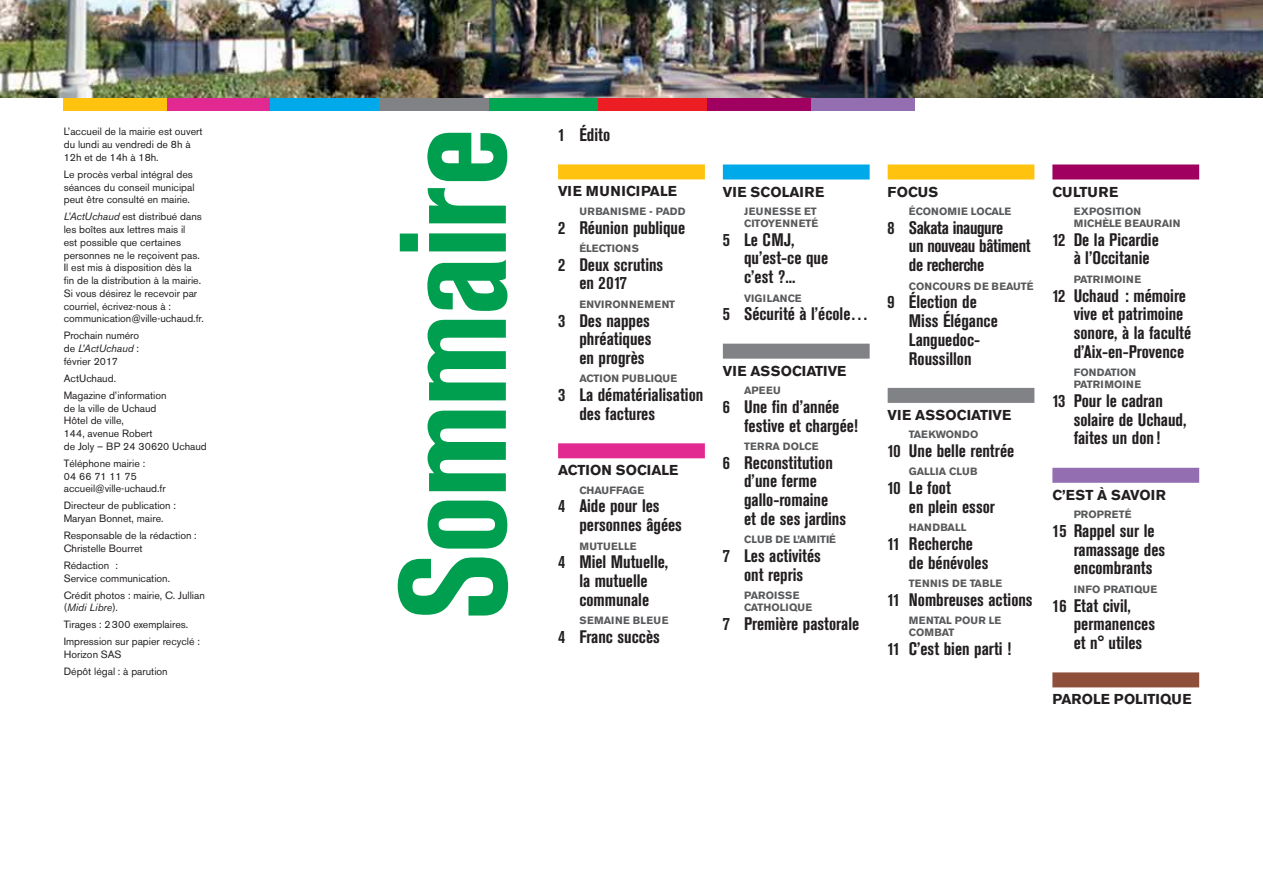
<style>
.page{position:relative;width:1263px;height:893px;background:#fff}
.page>*{position:absolute;margin:0;border:0;box-sizing:border-box;transform-origin:0 0}
.t1{font:700 condensed 150px "Akzidenz Grotesk BE";letter-spacing:-.015em;color:#009f4f}
.t2{font:700 condensed 18px/18.8px "Akzidenz Grotesk BE";color:#231f20}
.t3{font:700 condensed 18px/18.8px "Akzidenz Grotesk BE";letter-spacing:-.02em;color:#231f20}
.t4{font:700 14.25px "Akzidenz Grotesk BE";color:#231f20}
.t5{font:700 14.25px "Akzidenz Grotesk BE";letter-spacing:.02em;color:#231f20}
.t6{font:10.5px/12.8px "Akzidenz Grotesk BE";color:#231f20}
.t7{font:700 10.5px/12px "Akzidenz Grotesk BE";color:#58595b}
.t8{font:700 10.5px "Akzidenz Grotesk BE";letter-spacing:.04em;color:#58595b}
.t9{font:700 10.5px/12px "Akzidenz Grotesk BE";letter-spacing:.03em;color:#58595b}
.t10{font:700 10.5px "Akzidenz Grotesk BE";letter-spacing:.02em;color:#58595b}
.s1{font-style:italic}
</style>
<div class="page">
<div style="left:558px;top:164px;width:147px;height:15px;background:#ffc20e"></div>
<div style="left:558px;top:443px;width:147px;height:15px;background:#e12991"></div>
<div style="left:167px;top:98px;width:103px;height:13px;background:#e12991"></div>
<div style="left:270px;top:98px;width:110px;height:13px;background:#00a9e9"></div>
<div style="left:380px;top:98px;width:109px;height:13px;background:#808285"></div>
<div style="left:489px;top:98px;width:109px;height:13px;background:#00a651"></div>
<div style="left:598px;top:98px;width:110px;height:13px;background:#ed1d24"></div>
<div style="left:708px;top:98px;width:103px;height:13px;background:#a0005f"></div>
<div style="left:64px;top:98px;width:103px;height:13px;background:#ffc20e"></div>
<div style="left:811px;top:98px;width:103px;height:13px;background:#936eb0"></div>
<img style="left:0;top:0;width:1263px;height:98px">
<div style="left:723px;top:164px;width:147px;height:15px;background:#00a9e9"></div>
<div style="left:723px;top:344px;width:147px;height:15px;background:#808285"></div>
<div style="left:888px;top:164px;width:146px;height:15px;background:#ffc20e"></div>
<div style="left:888px;top:388px;width:146px;height:15px;background:#808285"></div>
<div style="left:1052px;top:164px;width:147px;height:15px;background:#a0005f"></div>
<div style="left:1052px;top:468px;width:147px;height:15px;background:#936eb0"></div>
<div style="left:1052px;top:672px;width:147px;height:15px;background:#8f503b"></div>
<p class="t6" style="left:64px;top:125px;width:140px">L’accueil de la mairie est ouvert du lundi au vendredi de 8h à<br>12h et de 14h à 18h.</p>
<p class="t6" style="left:64px;top:168px;width:132px">Le procès verbal intégral des séances du conseil municipal peut être consulté en mairie.</p>
<p class="t6" style="left:64px;top:210px;width:142px"><span class="s1">L’ActUchaud</span> est distribué dans les boîtes aux lettres mais il<br>est possible que certaines personnes ne le reçoivent pas.<br>Il est mis à disposition dès la fin de la distribution à la mairie.<br>Si vous désirez le recevoir par courriel, écrivez-nous à : communication@ville-uchaud.fr.</p>
<p class="t6" style="left:64px;top:329px;width:77px;text-align:justify">Prochain numéro de <span class="s1">L’ActUchaud</span> : février 2017</p>
<p class="t6" style="left:64px;top:370px;width:104px;line-height:17px">ActUchaud.<br>Magazine d’information</p>
<p class="t6" style="left:64px;top:402px;width:145px">de la ville de Uchaud<br>Hôtel de ville,<br>144, avenue Robert<br>de Joly – BP 24 30620 Uchaud</p>
<p class="t6" style="left:64px;top:457px;width:103px">Téléphone mairie :<br>04 66 71 11 75 accueil@ville-uchaud.fr</p>
<p class="t6" style="left:64px;top:499px;width:114px">Directeur de publication :<br>Maryan Bonnet, maire.</p>
<p class="t6" style="left:64px;top:529px;width:135px">Responsable de la rédaction :<br>Christelle Bourret</p>
<p class="t6" style="left:64px;top:559px;width:108px">Rédaction :<br>Service communication.</p>
<p class="t6" style="left:64px;top:589px;width:143px">Crédit photos : mairie, C. Jullian (<span class="s1">Midi Libre</span>).</p>
<p class="t6" style="left:64px;top:616px;width:138px;line-height:17px">Tirages : 2300 exemplaires.<br>Impression sur papier recyclé :</p>
<p class="t6" style="left:64px;top:646px;width:105px;line-height:17px">Horizon SAS<br>Dépôt légal : à parution</p>
<h1 class="t1" style="left:368px;top:621px;width:495px;rotate:-90deg">Sommaire</h1>
<h2 class="t2" style="left:558px;top:126px;width:54px">1 Édito</h2>
<h3 class="t5" style="left:558px;top:183px;width:120px">VIE MUNICIPALE</h3>
<p class="t8" style="left:579px;top:205px;width:108px">URBANISME - PADD</p>
<h2 class="t2" style="left:558px;top:218px;width:129px">2 Réunion publique</h2>
<p class="t7" style="left:579px;top:242px;width:61px">ÉLECTIONS</p>
<h2 class="t2" style="left:579px;top:255px;width:86px;text-indent:-21px">2 Deux scrutins en 2017</h2>
<p class="t8" style="left:579px;top:298px;width:97px">ENVIRONNEMENT</p>
<h2 class="t2" style="left:579px;top:311px;width:74px;text-align:justify;text-indent:-21px">3 Des nappes phréatiques en progrès</h2>
<p class="t7" style="left:579px;top:373px;width:100px">ACTION PUBLIQUE</p>
<h2 class="t2" style="left:579px;top:386px;width:125px;text-indent:-21px">3 La dématérialisation des factures</h2>
<h3 class="t4" style="left:558px;top:462px;width:122px">ACTION SOCIALE</h3>
<p class="t7" style="left:579px;top:484px;width:67px">CHAUFFAGE</p>
<h2 class="t2" style="left:579px;top:497px;width:104px;text-indent:-21px">4 Aide pour les personnes âgées</h2>
<p class="t7" style="left:579px;top:540px;width:59px">MUTUELLE</p>
<h2 class="t2" style="left:558px;top:553px;width:112px;text-align:center">4 Miel Mutuelle, la mutuelle communale</h2>
<p class="t8" style="left:579px;top:614px;width:91px">SEMAINE BLEUE</p>
<h2 class="t2" style="left:558px;top:628px;width:103px">4 Franc succès</h2>
<h3 class="t4" style="left:723px;top:183px;width:103px">VIE SCOLAIRE</h3>
<p class="t9" style="left:744px;top:205px;width:75px">JEUNESSE ET<br>CITOYENNETÉ</p>
<h2 class="t2" style="left:744px;top:230px;width:86px;text-indent:-21px">5 Le CMJ, qu’est-ce que c’est ?...</h2>
<p class="t7" style="left:744px;top:292px;width:59px">VIGILANCE</p>
<h2 class="t2" style="left:723px;top:305px;width:147px">5 Sécurité à l’école…</h2>
<h3 class="t4" style="left:723px;top:362px;width:125px">VIE ASSOCIATIVE</h3>
<p class="t7" style="left:744px;top:384px;width:38px">APEEU</p>
<h2 class="t2" style="left:744px;top:397px;width:115px;text-indent:-21px">6 Une fin d’année festive et chargée!</h2>
<p class="t7" style="left:744px;top:440px;width:76px">TERRA DOLCE</p>
<h2 class="t2" style="left:744px;top:453px;width:104px;text-indent:-21px">6 Reconstitution d’une ferme gallo-romaine<br>et de ses jardins</h2>
<p class="t7" style="left:744px;top:534px;width:93px">CLUB DE L’AMITIÉ</p>
<h2 class="t2" style="left:723px;top:547px;width:100px;text-align:center">7 Les activités ont repris</h2>
<p class="t7" style="left:744px;top:590px;width:70px">PAROISSE<br>CATHOLIQUE</p>
<h2 class="t2" style="left:723px;top:614px;width:138px">7 Première pastorale</h2>
<h3 class="t4" style="left:888px;top:183px;width:52px">FOCUS</h3>
<p class="t7" style="left:909px;top:205px;width:104px">ÉCONOMIE LOCALE</p>
<h2 class="t3" style="left:909px;top:218px;width:123px;text-indent:-21px">8 Sakata inaugure<br>un nouveau bâtiment de recherche</h2>
<p class="t7" style="left:909px;top:280px;width:126px">CONCOURS DE BEAUTÉ</p>
<h2 class="t2" style="left:909px;top:293px;width:90px;text-indent:-21px">9 Élection de<br>Miss Élégance<br>Languedoc-<br>Roussillon</h2>
<h3 class="t4" style="left:888px;top:407px;width:125px">VIE ASSOCIATIVE</h3>
<p class="t7" style="left:909px;top:429px;width:71px">TAEKWONDO</p>
<h2 class="t2" style="left:888px;top:442px;width:128px">10 Une belle rentrée</h2>
<p class="t7" style="left:909px;top:466px;width:70px">GALLIA CLUB</p>
<h2 class="t2" style="left:909px;top:479px;width:88px;text-indent:-21px">10 Le foot<br>en plein essor</h2>
<p class="t7" style="left:909px;top:522px;width:59px">HANDBALL</p>
<h2 class="t2" style="left:909px;top:535px;width:81px;text-indent:-21px">11 Recherche de bénévoles</h2>
<p class="t8" style="left:909px;top:577px;width:95px">TENNIS DE TABLE</p>
<h2 class="t2" style="left:888px;top:590px;width:147px">11 Nombreuses actions</h2>
<p class="t7" style="left:909px;top:615px;width:94px">MENTAL POUR LE<br>COMBAT</p>
<h2 class="t2" style="left:888px;top:640px;width:125px">11 C’est bien parti !</h2>
<h3 class="t5" style="left:1052px;top:183px;width:67px">CULTURE</h3>
<p class="t7" style="left:1074px;top:205px;width:108px">EXPOSITION<br>MICHÈLE BEAURAIN</p>
<h2 class="t2" style="left:1074px;top:230px;width:87px;text-indent:-21px">12 De la Picardie à l’Occitanie</h2>
<p class="t10" style="left:1074px;top:273px;width:69px">PATRIMOINE</p>
<h2 class="t2" style="left:1074px;top:286px;width:119px;text-indent:-21px">12 Uchaud : mémoire vive et patrimoine sonore, à la faculté d’Aix-en-Provence</h2>
<p class="t7" style="left:1074px;top:367px;width:69px">FONDATION<br>PATRIMOINE</p>
<h2 class="t2" style="left:1074px;top:391px;width:114px;text-indent:-21px">13 Pour le cadran solaire de Uchaud, faites un don!</h2>
<h3 class="t4" style="left:1052px;top:487px;width:115px">C’EST À SAVOIR</h3>
<p class="t7" style="left:1074px;top:509px;width:59px">PROPRETÉ</p>
<h2 class="t2" style="left:1074px;top:521px;width:93px;text-indent:-21px">15 Rappel sur le ramassage des encombrants</h2>
<p class="t7" style="left:1074px;top:583px;width:85px">INFO PRATIQUE</p>
<h2 class="t2" style="left:1074px;top:596px;width:83px;text-indent:-21px">16 Etat civil, permanences et n° utiles</h2>
<h3 class="t4" style="left:1052px;top:691px;width:141px">PAROLE POLITIQUE</h3>
</div>
